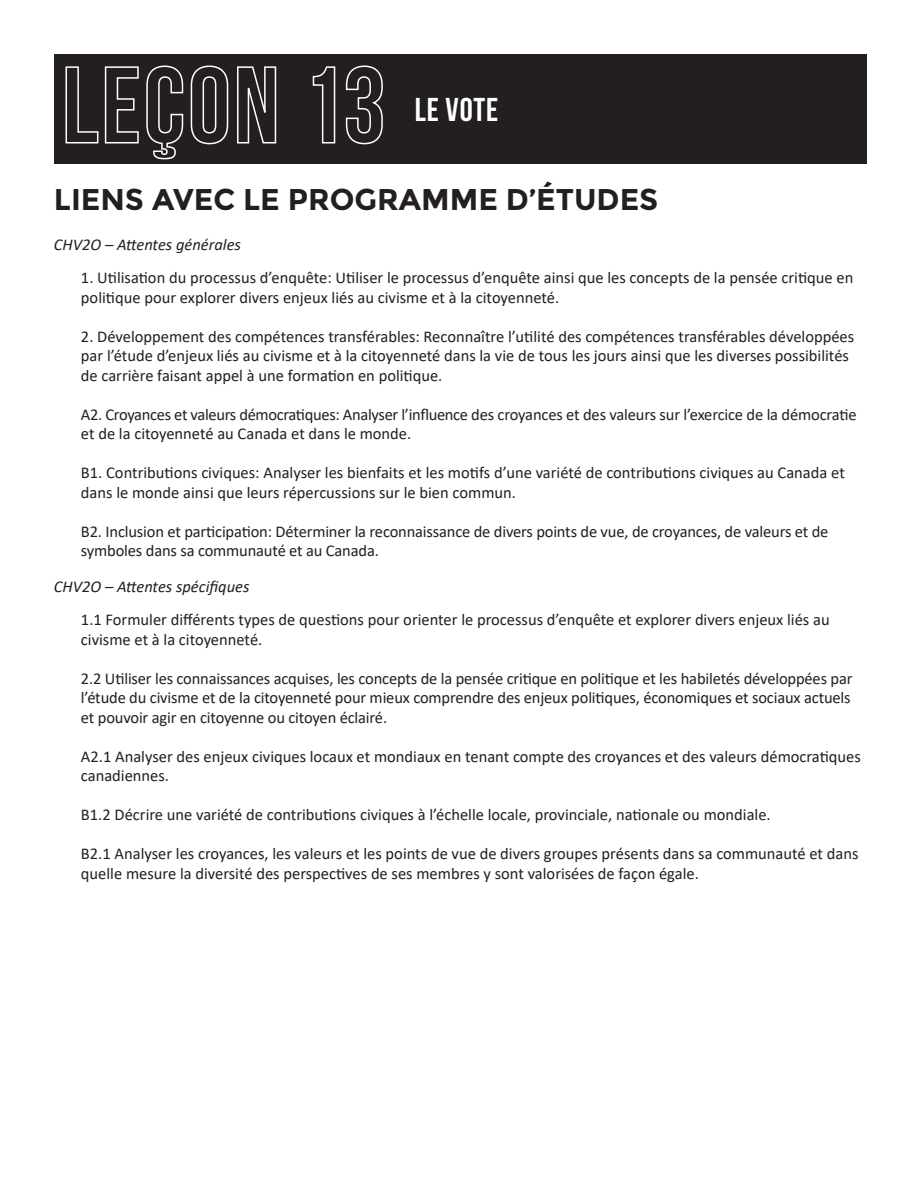
<style>
.page{position:relative;width:918px;height:1188px;background:#fff}
.page>*{position:absolute;margin:0;border:0;box-sizing:border-box;transform-origin:0 0}
.lesson_title{font:700 33px "Bebas Neue";letter-spacing:.025em;color:#fff}
.subtitle{font:700 30px "Montserrat";color:#231f20}
.Indented_main{font:16.5px/19.5px "Calibri";color:#231f20}
.subtitle_2{font:italic 16.5px "Calibri";color:#231f20}
</style>
<div class="page">
<div style="left:54px;top:54px;width:812px;height:109px;background:#231f20"></div>
<svg style="left:65px;top:66px;width:74px;height:78px"></svg>
<svg style="left:146px;top:65px;width:38px;height:95px"></svg>
<svg style="left:190px;top:65px;width:39px;height:80px"></svg>
<svg style="left:237px;top:66px;width:40px;height:78px"></svg>
<svg style="left:312px;top:66px;width:24px;height:78px"></svg>
<svg style="left:345px;top:65px;width:38px;height:80px"></svg>
<p class="lesson_title" style="left:415px;top:91px;width:85px">LE VOTE</p>
<p class="subtitle" style="left:54px;top:182px;width:606px">LIENS AVEC LE PROGRAMME D’ÉTUDES</p>
<p class="subtitle_2" style="left:54px;top:233px;width:189px">CHV2O – Attentes générales</p>
<p class="Indented_main" style="left:81px;top:268px;width:774px">1. Utilisation du processus d’enquête: Utiliser le processus d’enquête ainsi que les concepts de la pensée critique en politique pour explorer divers enjeux liés au civisme et à la citoyenneté.</p>
<p class="Indented_main" style="left:81px;top:326px;width:775px">2. Développement des compétences transférables: Reconnaître l’utilité des compétences transférables développées par l’étude d’enjeux liés au civisme et à la citoyenneté dans la vie de tous les jours ainsi que les diverses possibilités de carrière faisant appel à une formation en politique.</p>
<p class="Indented_main" style="left:81px;top:404px;width:777px">A2. Croyances et valeurs démocratiques: Analyser l’influence des croyances et des valeurs sur l’exercice de la démocratie et de la citoyenneté au Canada et dans le monde.</p>
<p class="Indented_main" style="left:81px;top:463px;width:765px">B1. Contributions civiques: Analyser les bienfaits et les motifs d’une variété de contributions civiques au Canada et dans le monde ainsi que leurs répercussions sur le bien commun.</p>
<p class="Indented_main" style="left:81px;top:521px;width:749px">B2. Inclusion et participation: Déterminer la reconnaissance de divers points de vue, de croyances, de valeurs et de symboles dans sa communauté et au Canada.</p>
<p class="subtitle_2" style="left:54px;top:575px;width:197px">CHV2O – Attentes spécifiques</p>
<p class="Indented_main" style="left:81px;top:610px;width:750px">1.1 Formuler différents types de questions pour orienter le processus d’enquête et explorer divers enjeux liés au civisme et à la citoyenneté.</p>
<p class="Indented_main" style="left:81px;top:668px;width:773px;text-align:justify">2.2 Utiliser les connaissances acquises, les concepts de la pensée critique en politique et les habiletés développées par l’étude du civisme et de la citoyenneté pour mieux comprendre des enjeux politiques, économiques et sociaux actuels et pouvoir agir en citoyenne ou citoyen éclairé.</p>
<p class="Indented_main" style="left:81px;top:746px;width:781px">A2.1 Analyser des enjeux civiques locaux et mondiaux en tenant compte des croyances et des valeurs démocratiques canadiennes.</p>
<p class="Indented_main" style="left:81px;top:805px;width:691px">B1.2 Décrire une variété de contributions civiques à l’échelle locale, provinciale, nationale ou mondiale.</p>
<p class="Indented_main" style="left:81px;top:844px;width:779px">B2.1 Analyser les croyances, les valeurs et les points de vue de divers groupes présents dans sa communauté et dans quelle mesure la diversité des perspectives de ses membres y sont valorisées de façon égale.</p>
</div>
